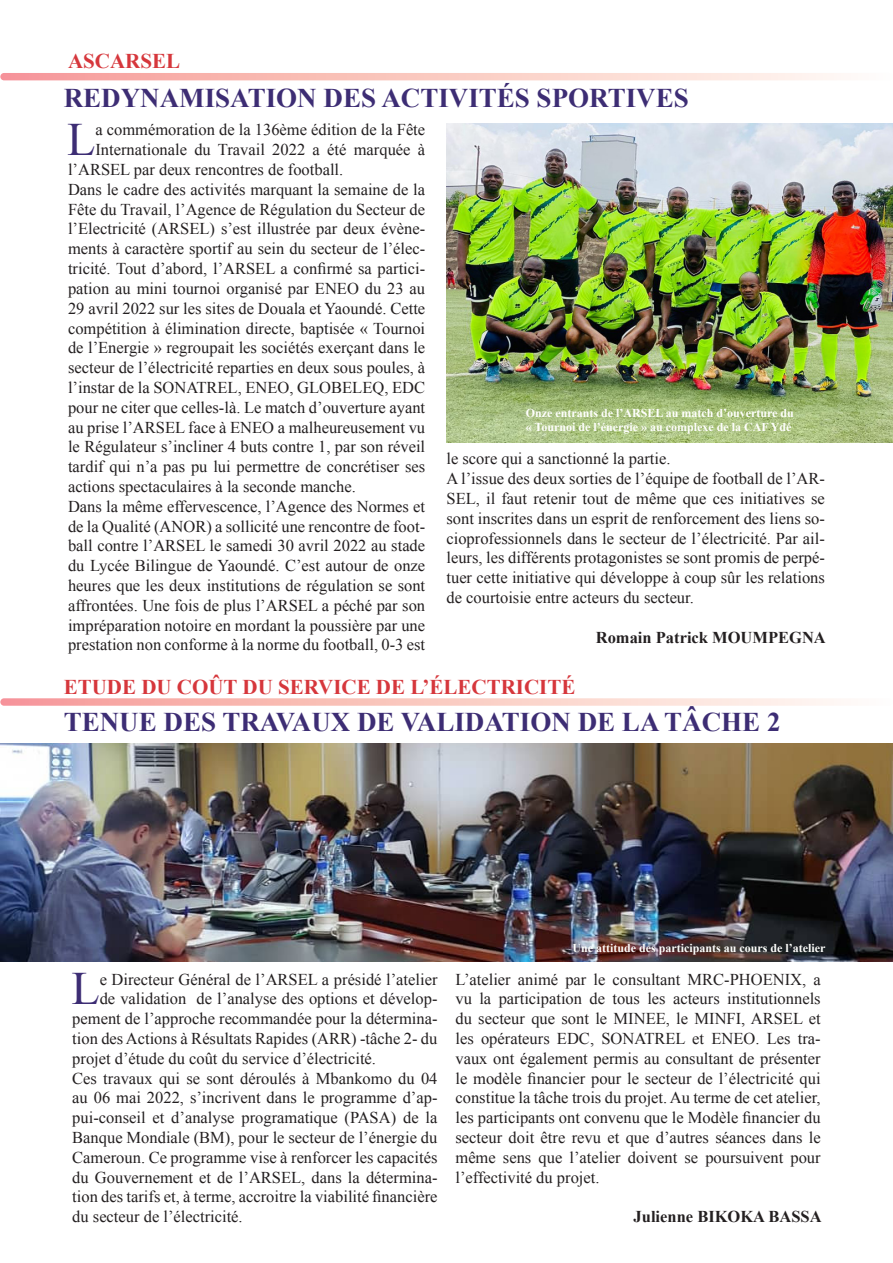
<style>
.page{position:relative;width:893px;height:1263px;background:#fff}
.page>*{position:absolute;margin:0;border:0;box-sizing:border-box;transform-origin:0 0}
.t1{font:46.35px "Times New Roman";color:#3d2d74}
.t2{font:700 27px "Times New Roman";color:#3d2d74}
.t3{font:700 21px "Times New Roman";color:#d6373c}
.t4{font:16.5px/19.8px "Times New Roman";color:#231f20;text-align:justify}
.t5{font:700 16.5px "Times New Roman";color:#231f20}
.t6{font:700 12px/14.4px "Times New Roman";color:#fffffd}
</style>
<div class="page">
<img style="left:446px;top:123px;width:447px;height:319px">
<img style="left:0;top:743px;width:893px;height:218px">
<svg style="left:0;top:73px;width:893px;height:7px;background:#facbc5"></svg>
<svg style="left:0;top:698px;width:893px;height:8px;background:#facec9"></svg>
<p class="t3" style="left:68px;top:47px;width:114px">ASCARSEL</p>
<p class="t2" style="left:64px;top:79px;width:626px">REDYNAMISATION DES ACTIVITÉS SPORTIVES</p>
<p class="t1" style="left:67px;top:109px;width:30px">L</p>
<p class="t4" style="left:95px;top:120px;width:331px">a commémoration de la 136ème édition de la Fête</p>
<p class="t4" style="left:95px;top:140px;width:331px">Internationale du Travail 2022 a été marquée à</p>
<p class="t4" style="left:68px;top:159px;width:277px">l’ARSEL par deux rencontres de football.</p>
<p class="t4" style="left:68px;top:179px;width:359px">Dans le cadre des activités marquant la semaine de la Fête du Travail, l’Agence de Régulation du Secteur de l’Electricité (ARSEL) s’est illustrée par deux évène&shy;ments à caractère sportif au sein du secteur de l’élec&shy;tricité. Tout d’abord, l’ARSEL a confirmé sa partici&shy;pation au mini tournoi organisé par ENEO du 23 au 29 avril 2022 sur les sites de Douala et Yaoundé. Cette compétition à élimination directe, baptisée « Tournoi de l’Energie » regroupait les sociétés exerçant dans le secteur de l’électricité reparties en deux sous poules, à l’instar de la SONATREL, ENEO, GLOBELEQ, EDC pour ne citer que celles-là. Le match d’ouverture ayant au prise l’ARSEL face à ENEO a malheureusement vu le Régulateur s’incliner 4 buts contre 1, par son réveil tardif qui n’a pas pu lui permettre de concrétiser ses actions spectaculaires à la seconde manche.</p>
<p class="t4" style="left:68px;top:496px;width:359px">Dans la même effervescence, l’Agence des Normes et de la Qualité (ANOR) a sollicité une rencontre de foot&shy;ball contre l’ARSEL le samedi 30 avril 2022 au stade du Lycée Bilingue de Yaoundé. C’est autour de onze heures que les deux institutions de régulation se sont affrontées. Une fois de plus l’ARSEL a péché par son impréparation notoire en mordant la poussière par une prestation non conforme à la norme du football, 0-3 est</p>
<p class="t6" style="left:526px;top:405px;width:270px">Onze entrants de l’ARSEL au match d’ouverture du « Tournoi de l’énergie » au complexe de la CAF Ydé</p>
<p class="t4" style="left:446px;top:449px;width:226px">le score qui a sanctionné la partie.</p>
<p class="t4" style="left:446px;top:468px;width:380px">A l’issue des deux sorties de l’équipe de football de l’AR-SEL, il faut retenir tout de même que ces initiatives se sont inscrites dans un esprit de renforcement des liens so&shy;cioprofessionnels dans le secteur de l’électricité. Par ail&shy;leurs, les différents protagonistes se sont promis de perpé&shy;tuer cette initiative qui développe à coup sûr les relations de courtoisie entre acteurs du secteur.</p>
<p class="t5" style="left:596px;top:626px;width:232px">Romain Patrick MOUMPEGNA</p>
<p class="t3" style="left:64px;top:672px;width:513px">ETUDE DU COÛT DU SERVICE DE L’ÉLECTRICITÉ</p>
<p class="t2" style="left:64px;top:703px;width:718px">TENUE DES TRAVAUX DE VALIDATION DE LA TÂCHE 2</p>
<p class="t1" style="left:71px;top:958px;width:30px">L</p>
<p class="t4" style="left:100px;top:969px;width:339px">e Directeur Général de l’ARSEL a présidé l’atelier</p>
<p class="t4" style="left:100px;top:989px;width:339px">de validation de l’analyse des options et dévelop-</p>
<p class="t4" style="left:72px;top:1008px;width:367px">pement de l’approche recommandée pour la détermina-</p>
<p class="t4" style="left:72px;top:1028px;width:367px">tion des Actions à Résultats Rapides (ARR) -tâche 2- du</p>
<p class="t4" style="left:72px;top:1048px;width:305px">projet d’étude du coût du service d’électricité.</p>
<p class="t4" style="left:72px;top:1068px;width:367px">Ces travaux qui se sont déroulés à Mbankomo du 04 au 06 mai 2022, s’incrivent dans le programme d’ap&shy;pui-conseil et d’analyse programatique (PASA) de la Banque Mondiale (BM), pour le secteur de l’énergie du Cameroun. Ce programme vise à renforcer les capacités du Gouvernement et de l’ARSEL, dans la détermina&shy;tion des tarifs et, à terme, accroitre la viabilité financière du secteur de l’électricité.</p>
<p class="t6" style="left:572px;top:941px;width:254px">Une attitude des participants au cours de l’atelier</p>
<p class="t4" style="left:455px;top:969px;width:367px">L’atelier animé par le consultant MRC-PHOENIX, a vu la participation de tous les acteurs institutionnels du secteur que sont le MINEE, le MINFI, ARSEL et les opérateurs EDC, SONATREL et ENEO. Les tra&shy;vaux ont également permis au consultant de présenter le modèle financier pour le secteur de l’électricité qui constitue la tâche trois du projet. Au terme de cet atelier, les participants ont convenu que le Modèle financier du secteur doit être revu et que d’autres séances dans le même sens que l’atelier doivent se poursuivent pour l’effectivité du projet.</p>
<p class="t5" style="left:634px;top:1205px;width:189px">Julienne BIKOKA BASSA</p>
</div>
